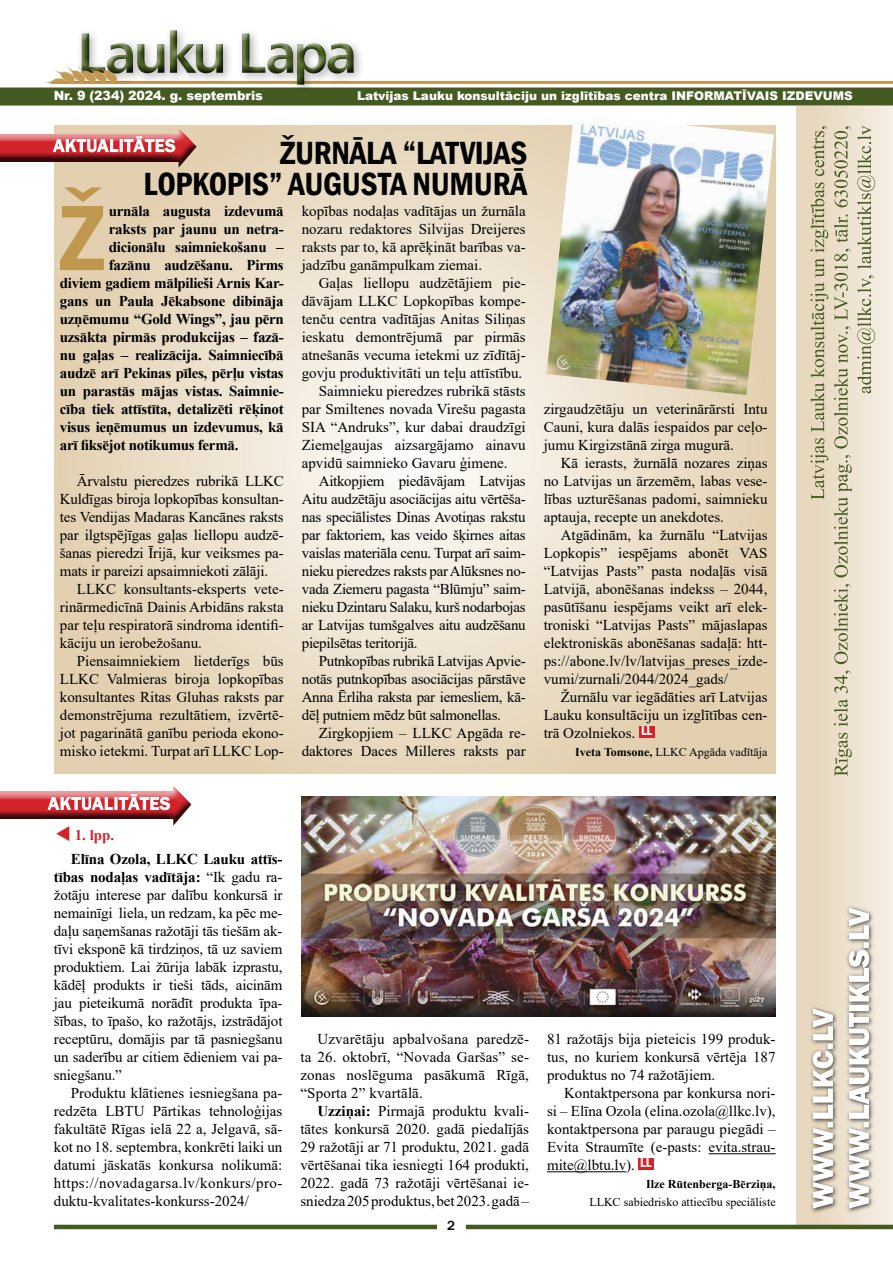
<style>
.page{position:relative;width:893px;height:1263px;background:#fff}
.page>*{position:absolute;margin:0;border:0;box-sizing:border-box;transform-origin:0 0}
.t1{font:600 condensed 96px "Franklin Gothic";color:#c0974f}
.t2{font:600 condensed 33px/31.5px "Franklin Gothic";letter-spacing:-.01em;color:#000;text-align:right}
.t3{font:15px/18px "Times New Roman";color:#000;text-align:justify}
.t4{font:15px "Times New Roman";letter-spacing:-.02em;color:#000}
.t5{font:700 15px/23.5px "Times New Roman";letter-spacing:-.02em;color:#000}
.t6{font:500 13.5px "Franklin Gothic";color:#000}
.t7{font:900 12.75px "Arial";letter-spacing:-.01em;color:#fff}
.t8{font:12px "Times New Roman";color:#000}
.t9{font:900 12px "Arial";color:#fff}
.t10{font:700 12px "Times New Roman";color:#000}
.s1{font-weight:700}
.s2{color:#d2232a}
.s3{font-family:"Minion Pro"}
</style>
<div class="page">
<div style="left:797px;top:106px;width:96px;height:1120px;background:linear-gradient(to right,#e5d4b8,#f5eee4)"></div>
<svg style="left:834px;top:126px;width:41px;height:650px;background:#dcd4bf"></svg>
<svg style="left:810px;top:126px;width:18px;height:374px;background:#cac1a3"></svg>
<hr style="left:54px;top:1225px;width:839px;height:4px;background:#455a21">
<div style="left:437px;top:1221px;width:28px;height:17px;background:#fff"></div>
<div style="left:0;top:88px;width:893px;height:18px;background:#455a21"></div>
<hr style="left:54px;top:81px;width:839px;height:3px;background:#c0974f">
<div style="left:845px;top:904px;width:29px;height:310px;background:#000;opacity:.75"></div>
<svg style="left:849px;top:907px;width:20px;height:301px"></svg>
<div style="left:809px;top:1005px;width:29px;height:209px;background:#000;opacity:.75"></div>
<svg style="left:813px;top:1009px;width:20px;height:199px"></svg>
<div style="left:76px;top:25px;width:289px;height:71px;background:#000;opacity:.3"></div>
<div style="left:80px;top:29px;width:276px;height:58px;background:#000;opacity:.75"></div>
<img style="left:44px;top:66px;width:87px;height:18px">
<svg style="left:54px;top:126px;width:722px;height:648px;background:#ebdec8"></svg>
<div style="left:639px;top:726px;width:16px;height:12px;background:#d2232a"></div>
<div style="left:0;top:127px;width:199px;height:32px;background:#fff;opacity:.75"></div>
<div style="left:0;top:140px;width:199px;height:30px;background:#000;opacity:.75"></div>
<svg style="left:53px;top:128px;width:144px;height:40px;background:#c8867e"></svg>
<img style="left:546px;top:123px;width:228px;height:272px">
<div style="left:0;top:785px;width:194px;height:32px;background:#fff;opacity:.75"></div>
<div style="left:0;top:798px;width:194px;height:30px;background:#000;opacity:.75"></div>
<svg style="left:48px;top:785px;width:144px;height:41px"></svg>
<hr style="left:709px;top:1153px;width:67px;height:1px;background:#000">
<hr style="left:547px;top:1171px;width:79px;height:1px;background:#000">
<div style="left:638px;top:1158px;width:16px;height:12px;background:#d2232a"></div>
<img style="left:302px;top:797px;width:474px;height:219px">
<p class="t7" style="left:54px;top:86px;width:211px">Nr. 9 (234) 2024. g. septembris</p>
<p class="t9" style="left:357px;top:87px;width:497px">Latvijas Lauku konsultāciju un izglītības centra INFORMATĪVAIS IZDEVUMS</p>
<h2 class="t2" style="left:144px;top:137px;width:385px">ŽURNĀLA “LATVIJAS<br>LOPKOPIS” AUGUSTA NUMURĀ</h2>
<h1 class="t1" style="left:60px;top:174px;width:46px">Ž</h1>
<p class="t3" style="left:302px;top:202px;width:225px">kopības nodaļas vadītājas un žurnāla nozaru redaktores Silvijas Dreijeres raksts par to, kā aprēķināt barības va&shy;jadzību ganāmpulkam ziemai.</p>
<p class="t3" style="left:319px;top:274px;width:208px">Gaļas liellopu audzētājiem pie-</p>
<p class="t3" style="left:302px;top:292px;width:225px">dāvājam LLKC Lopkopības kompe-</p>
<p class="t3" style="left:302px;top:310px;width:225px">tenču centra vadītājas Anitas Siliņas</p>
<p class="t3" style="left:302px;top:328px;width:225px">ieskatu demontrējumā par pirmās</p>
<p class="t3" style="left:302px;top:346px;width:225px">atnešanās vecuma ietekmi uz zīdītāj-</p>
<p class="t3" style="left:302px;top:364px;width:222px">govju produktivitāti un teļu attīstību.</p>
<p class="t3" style="left:319px;top:382px;width:208px">Saimnieku pieredzes rubrikā stāsts</p>
<p class="t3" style="left:302px;top:400px;width:225px">par Smiltenes novada Virešu pagasta</p>
<p class="t3" style="left:302px;top:418px;width:225px">SIA “Andruks”, kur dabai draudzīgi</p>
<p class="t3" style="left:302px;top:436px;width:225px">Ziemeļgaujas aizsargājamo ainavu</p>
<p class="t3" style="left:302px;top:454px;width:207px">apvidū saimnieko Gavaru ģimene.</p>
<p class="t4" style="left:319px;top:470px;width:208px">Aitkopjiem piedāvājam Latvijas</p>
<p class="t4" style="left:302px;top:488px;width:225px">Aitu audzētāju asociācijas aitu vērtēša-</p>
<p class="t4" style="left:302px;top:506px;width:225px">nas speciālistes Dinas Avotiņas rakstu</p>
<p class="t4" style="left:302px;top:524px;width:225px">par faktoriem, kas veido šķirnes aitas</p>
<p class="t4" style="left:302px;top:542px;width:225px">vaislas materiāla cenu. Turpat arī saim-</p>
<p class="t4" style="left:302px;top:560px;width:225px">nieku pieredzes raksts par Alūksnes no-</p>
<p class="t4" style="left:302px;top:578px;width:225px">vada Ziemeru pagasta “Blūmju” saim-</p>
<p class="t4" style="left:302px;top:596px;width:225px">nieku Dzintaru Salaku, kurš nodarbojas</p>
<p class="t4" style="left:302px;top:614px;width:225px">ar Latvijas tumšgalves aitu audzēšanu</p>
<p class="t4" style="left:302px;top:632px;width:117px">piepilsētas teritorijā.</p>
<p class="t4" style="left:319px;top:650px;width:208px">Putnkopības rubrikā Latvijas Apvie-</p>
<p class="t4" style="left:302px;top:668px;width:225px">notās putnkopības asociācijas pārstāve</p>
<p class="t4" style="left:302px;top:686px;width:225px">Anna Ērliha raksta par iemesliem, kā-</p>
<p class="t4" style="left:302px;top:704px;width:201px">dēļ putniem mēdz būt salmonellas.</p>
<p class="t3" style="left:319px;top:724px;width:208px">Zirgkopjiem – LLKC Apgāda re-</p>
<p class="t3" style="left:302px;top:742px;width:225px">daktores Daces Milleres raksts par</p>
<p class="t5" style="left:109px;top:199px;width:176px">urnāla augusta izdevumā</p>
<p class="t5" style="left:109px;top:217px;width:176px">raksts par jaunu un netra-</p>
<p class="t5" style="left:109px;top:235px;width:176px">dicionālu saimniekošanu –</p>
<p class="t5" style="left:109px;top:253px;width:176px">fazānu audzēšanu. Pirms</p>
<p class="t5" style="left:60px;top:271px;width:225px">diviem gadiem mālpilieši Arnis Kar-</p>
<p class="t5" style="left:60px;top:289px;width:225px">gans un Paula Jēkabsone dibināja</p>
<p class="t5" style="left:60px;top:307px;width:225px">uzņēmumu “Gold Wings”, jau pērn</p>
<p class="t5" style="left:60px;top:325px;width:225px">uzsākta pirmās produkcijas – fazā-</p>
<p class="t5" style="left:60px;top:343px;width:225px">nu gaļas – realizācija. Saimniecībā</p>
<p class="t5" style="left:60px;top:361px;width:225px">audzē arī Pekinas pīles, pērļu vistas</p>
<p class="t5" style="left:60px;top:379px;width:225px">un parastās mājas vistas. Saimnie-</p>
<p class="t5" style="left:60px;top:397px;width:225px">cība tiek attīstīta, detalizēti rēķinot</p>
<p class="t5" style="left:60px;top:415px;width:225px">visus ieņēmumus un izdevumus, kā</p>
<p class="t5" style="left:60px;top:433px;width:180px">arī fiksējot notikumus fermā.</p>
<p class="t3" style="left:60px;top:472px;width:225px;text-indent:17px">Ārvalstu pieredzes rubrikā LLKC Kuldīgas biroja lopkopības konsultan&shy;tes Vendijas Madaras Kancānes raksts par ilgtspējīgas gaļas liellopu audzē&shy;šanas pieredzi Īrijā, kur veiksmes pa&shy;mats ir pareizi apsaimniekoti zālāji.</p>
<p class="t3" style="left:60px;top:580px;width:225px;text-indent:17px">LLKC konsultants-eksperts vete&shy;rinārmedicīnā Dainis Arbidāns raksta par teļu respiratorā sindroma identifi&shy;kāciju un ierobežošanu.</p>
<p class="t3" style="left:60px;top:652px;width:225px;text-indent:17px">Piensaimniekiem lietderīgs būs LLKC Valmieras biroja lopkopības konsultantes Ritas Gluhas raksts par demonstrējuma rezultātiem, izvērtē&shy;jot pagarinātā ganību perioda ekono&shy;misko ietekmi. Turpat arī LLKC Lop-</p>
<p class="t3" style="left:544px;top:400px;width:225px">zirgaudzētāju un veterinārārsti Intu Cauni, kura dalās iespaidos par ceļo&shy;jumu Kirgizstānā zirga mugurā.</p>
<p class="t3" style="left:544px;top:454px;width:225px;text-indent:17px">Kā ierasts, žurnālā nozares ziņas no Latvijas un ārzemēm, labas vese&shy;lības uzturēšanas padomi, saimnieku aptauja, recepte un anekdotes.</p>
<p class="t3" style="left:544px;top:526px;width:226px;text-indent:17px">Atgādinām, ka žurnālu “Latvijas Lopkopis” iespējams abonēt VAS “Latvijas Pasts” pasta nodaļās visā Latvijā, abonēšanas indekss – 2044, pasūtīšanu iespējams veikt arī elek&shy;troniski “Latvijas Pasts” mājaslapas elektroniskās abonēšanas sadaļā: htt&shy;ps://abone.lv/lv/latvijas_preses_izde&shy;vumi/zurnali/2044/2024_gads/</p>
<p class="t3" style="left:544px;top:688px;width:225px;text-indent:17px">Žurnālu var iegādāties arī Latvijas Lauku konsultāciju un izglītības cen&shy;trā Ozolniekos. <sup>LL</sup></p>
<p class="t8" style="left:575px;top:744px;width:194px"><span class="s1">Iveta Tomsone,</span> LLKC Apgāda vadītāja</p>
<p class="t5" style="left:71px;top:823px;width:213px;text-indent:-16px"><span class="s2">▼ 1. lpp.<br></span>Elīna Ozola, LLKC Lauku attīs-</p>
<p class="t3" style="left:54px;top:868px;width:230px"><span class="s1">tības nodaļas vadītāja:</span> “Ik gadu ra&shy;žotāju interese par dalību konkursā ir nemainīgi liela, un redzam, ka pēc me&shy;daļu saņemšanas ražotāji tās tiešām ak&shy;tīvi eksponē kā tirdziņos, tā uz saviem produktiem. Lai žūrija labāk izprastu, kādēļ produkts ir tieši tāds, aicinām jau pieteikumā norādīt produkta īpa&shy;šības, to īpašo, ko ražotājs, izstrādājot receptūru, domājis par tā pasniegšanu un saderību ar citiem ēdieniem vai pa&shy;sniegšanu.”</p>
<p class="t3" style="left:54px;top:1084px;width:230px;text-indent:17px">Produktu klātienes iesniegšana pa&shy;redzēta LBTU Pārtikas tehnoloģijas fakultātē Rīgas ielā 22 a, Jelgavā, sā&shy;kot no 18. septembra, konkrēti laiki un datumi jāskatās konkursa nolikumā: https://novadagarsa.lv/konkurs/pro&shy;duktu-kvalitates-konkurss-2024/</p>
<p class="t3" style="left:300px;top:1030px;width:230px;text-indent:17px">Uzvarētāju apbalvošana paredzē&shy;ta 26. oktobrī, “Novada Garšas” se&shy;zonas noslēguma pasākumā Rīgā, “Sporta 2” kvartālā.</p>
<p class="t3" style="left:300px;top:1102px;width:230px;text-indent:17px"><span class="s1">Uzziņai:</span> Pirmajā produktu kvali&shy;tātes konkursā 2020. gadā piedalījās 29 ražotāji ar 71 produktu, 2021. gadā vērtēšanai tika iesniegti 164 produkti, 2022. gadā 73 ražotāji vērtēšanai ie&shy;sniedza 205 produktus, bet 2023. gadā –</p>
<p class="t6" style="left:447px;top:1217px;width:9px">2</p>
<p class="t3" style="left:547px;top:1030px;width:230px">81 ražotājs bija pieteicis 199 produk&shy;tus, no kuriem konkursā vērtēja 187 produktus no 74 ražotājiem.</p>
<p class="t3" style="left:547px;top:1084px;width:230px;text-indent:17px">Kontaktpersona par konkursa nori&shy;si – Elīna Ozola (elina.ozola@llkc.lv), kontaktpersona par paraugu piegādi – Evita Straumīte (e-pasts: evita.strau&shy;mite@lbtu.lv)<span class="s3">.</span> <sup>LL</sup></p>
<p class="t10" style="left:646px;top:1175px;width:131px">Ilze Rūtenberga-Bērziņa,</p>
<p class="t8" style="left:589px;top:1194px;width:188px">LLKC sabiedrisko attiecību speciāliste</p>
</div>
